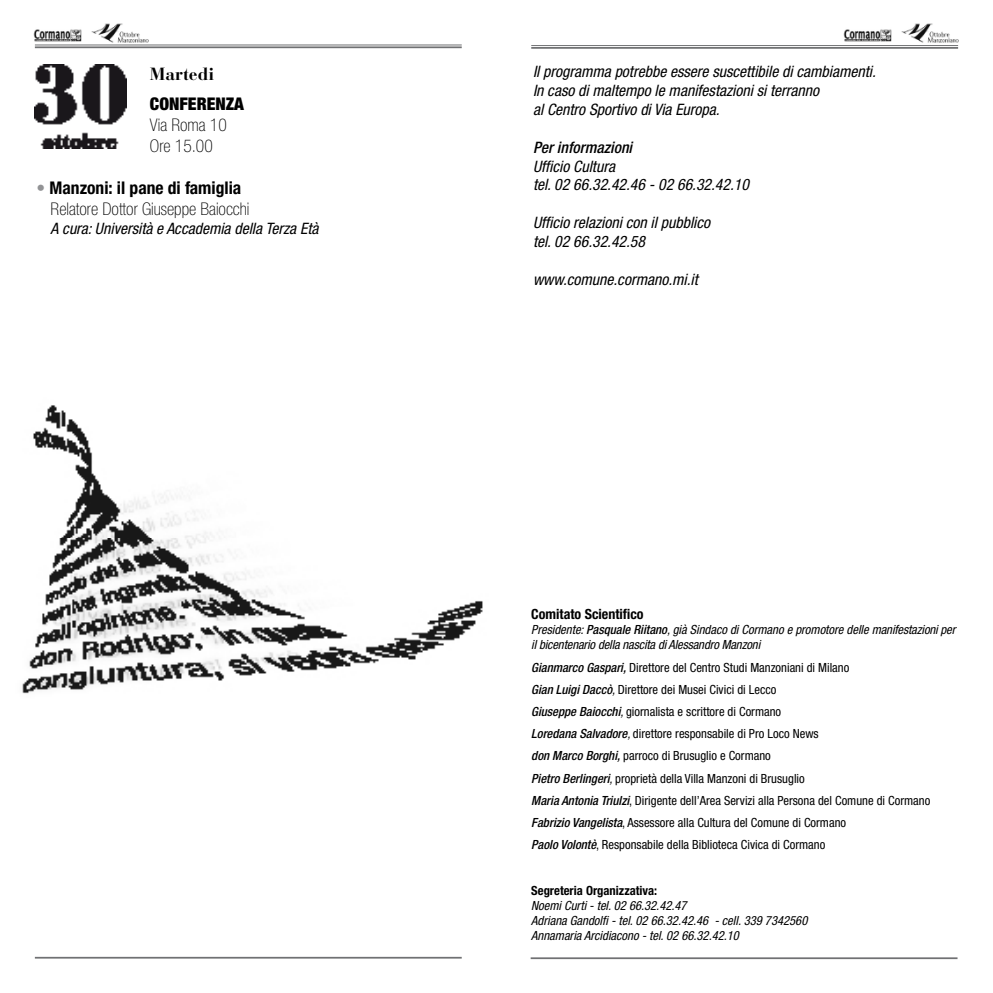
<style>
.page{position:relative;width:993px;height:993px;background:#fff}
.page>*{position:absolute;margin:0;border:0;box-sizing:border-box;transform-origin:0 0}
.t1{font:100 condensed 17.5px/21px "Helvetica Neue";color:#000}
.t2{font:900 condensed 17.5px "Helvetica Neue";color:#000}
.t3{font:700 17.5px "Bauer Bodoni";color:#000}
.t4{font:italic condensed 15.75px/18.9px "Helvetica Neue";color:#000}
.t5{font:italic 500 condensed 15.75px "Helvetica Neue";color:#000}
.t6{font:700 condensed 14px "Helvetica Neue";color:#000}
.t7{font:condensed 12.6px/22.2px "Helvetica Neue";color:#000}
.t8{font:italic condensed 12.6px/15.2px "Helvetica Neue";color:#000}
.t9{font:700 condensed 12.6px "Helvetica Neue";color:#000}
.s1{font-weight:700;color:#929395}
.s2{font-weight:700}
.s3{font-weight:500}
.s4{font-weight:500;font-style:italic}
.s5{font-style:italic}
</style>
<div class="page">
<img style="left:33px;top:23px;width:116px;height:20px">
<hr style="left:35px;top:45px;width:426px;height:1px;background:#707173">
<hr style="left:35px;top:46px;width:426px;height:2px;background:#707173">
<hr style="left:35px;top:956px;width:426px;height:2px;background:#707173">
<img style="left:843px;top:24px;width:116px;height:19px">
<hr style="left:531px;top:45px;width:426px;height:1px;background:#707173">
<hr style="left:531px;top:47px;width:426px;height:2px;background:#707173">
<hr style="left:530px;top:957px;width:427px;height:1px;background:#707173">
<img style="left:35px;top:64px;width:91px;height:84px">
<img style="left:22px;top:405px;width:461px;height:289px">
<h1 class="t3" style="left:150px;top:63px;width:66px">Martedi</h1>
<h1 class="t2" style="left:150px;top:93px;width:20px">CONFERENZA</h1>
<h1 class="t1" style="left:150px;top:114px;width:78px">Via Roma 10<br>Ore 15.00</h1>
<h1 class="t1" style="left:51px;top:177px;width:200px;text-indent:-14px"><span class="s1">•</span> <span class="s2">Manzoni: il pane di famiglia<br></span>Relatore Dottor Giuseppe Baiocchi</h1>
<p class="t4" style="left:37px;top:218px;width:284px">A cura: Università e Accademia della Terza Età</p>
<p class="t4" style="left:533px;top:62px;width:344px">Il programma potrebbe essere suscettibile di cambiamenti.<br>In caso di maltempo le manifestazioni si terranno<br>al Centro Sportivo di Via Europa.</p>
<p class="t5" style="left:533px;top:138px;width:100px">Per informazioni</p>
<p class="t4" style="left:533px;top:156px;width:217px">Ufficio Cultura<br>tel. 02 66.32.42.46 - 02 66.32.42.10</p>
<p class="t4" style="left:533px;top:213px;width:179px">Ufficio relazioni con il pubblico tel. 02 66.32.42.58</p>
<p class="t4" style="left:533px;top:270px;width:168px">www.comune.cormano.mi.it</p>
<p class="t6" style="left:531px;top:605px;width:114px">Comitato Scientifico</p>
<p class="t8" style="left:531px;top:622px;width:425px">Presidente: <span class="s3">Pasquale Riitano</span>, già Sindaco di Cormano e promotore delle manifestazioni per il bicentenario della nascita di Alessandro Manzoni</p>
<p class="t7" style="left:531px;top:655px;width:400px"><span class="s4">Gianmarco Gaspari,</span> Direttore del Centro Studi Manzoniani di Milano<br><span class="s4">Gian Luigi Daccò</span><span class="s5">,</span> Direttore dei Musei Civici di Lecco<br><span class="s4">Giuseppe Baiocchi</span><span class="s5">,</span> giornalista e scrittore di Cormano<br><span class="s4">Loredana Salvadore</span><span class="s5">,</span> direttore responsabile di Pro Loco News<br><span class="s4">don Marco Borghi,</span> parroco di Brusuglio e Cormano<br><span class="s4">Pietro Berlingeri</span><span class="s5">,</span> proprietà della Villa Manzoni di Brusuglio<br><span class="s4">Maria Antonia Triulzi</span>, Dirigente dell’Area Servizi alla Persona del Comune di Cormano <span class="s4">Fabrizio Vangelista</span>, Assessore alla Cultura del Comune di Cormano<br><span class="s4">Paolo Volontè</span>, Responsabile della Biblioteca Civica di Cormano</p>
<p class="t9" style="left:531px;top:882px;width:127px">Segreteria Organizzativa:</p>
<p class="t8" style="left:531px;top:897px;width:277px">Noemi Curti - tel. 02 66.32.42.47<br>Adriana Gandolfi - tel. 02 66.32.42.46 - cell. 339 7342560<br>Annamaria Arcidiacono - tel. 02 66.32.42.10</p>
</div>
